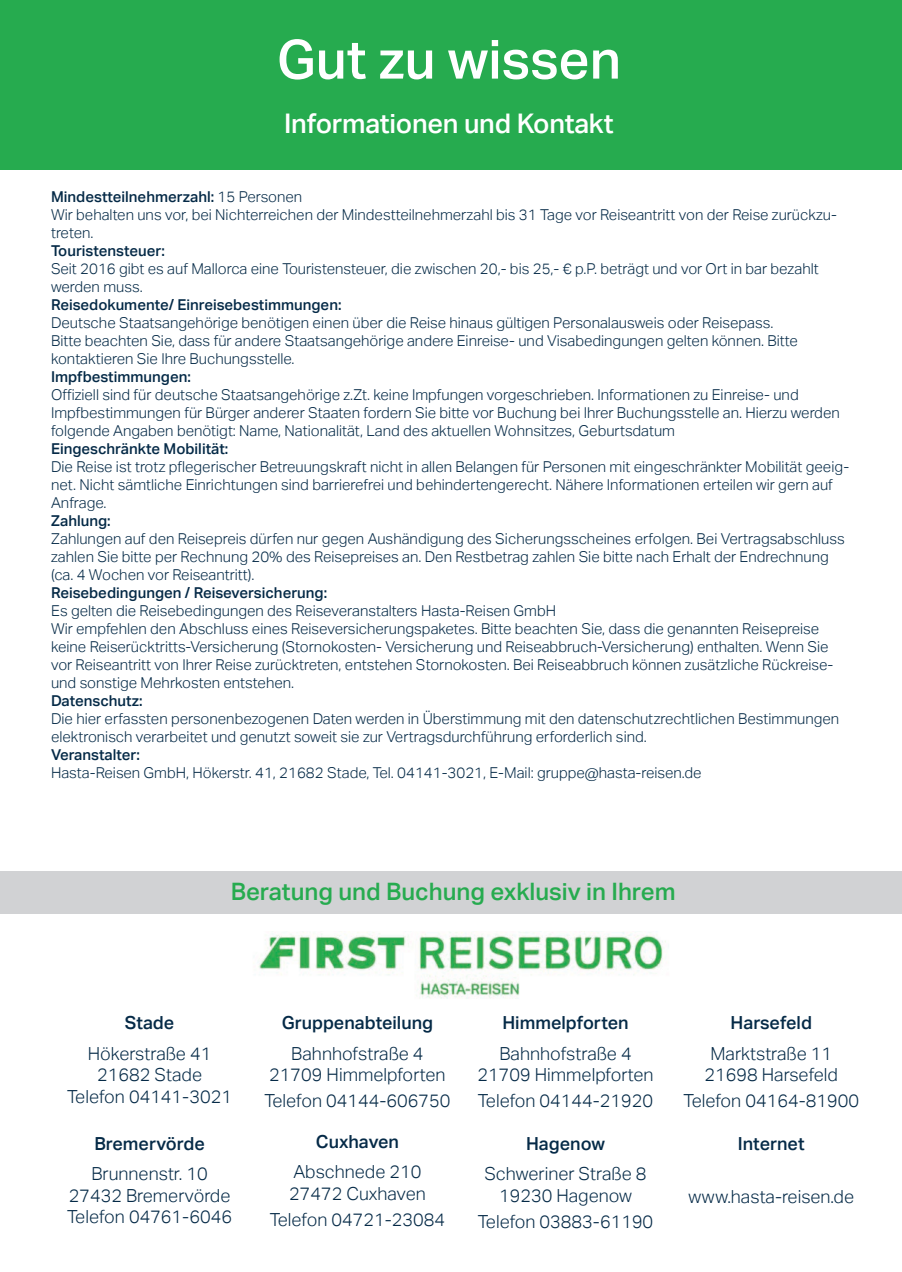
<style>
.page{position:relative;width:902px;height:1272px;background:#fff}
.page>*{position:absolute;margin:0;border:0;box-sizing:border-box;transform-origin:0 0}
.t1{font:500 54px "Aktiv Grotesk";color:#fff}
.t2{font:500 27px "Aktiv Grotesk";letter-spacing:-.01em;color:#fff}
.t3{font:500 24px "Aktiv Grotesk";color:#26ab4f}
.t4{font:300 18px/21.6px "Aktiv Grotesk";color:#052a47;text-align:center}
.t5{font:500 18px "Aktiv Grotesk";color:#052a47}
.t6{font:300 15px/18px "Aktiv Grotesk";color:#052a47}
.t7{font:500 15px "Aktiv Grotesk";color:#052a47}
.s1{font-weight:500}
</style>
<div class="page">
<div style="left:0;top:871px;width:901px;height:43px;background:#d1d2d4"></div>
<img style="left:258px;top:931px;width:408px;height:68px">
<div style="left:0;top:0;width:901px;height:169px;background:#26ab4f"></div>
<h1 class="t1" style="left:277px;top:28px;width:346px">Gut zu wissen</h1>
<h2 class="t2" style="left:284px;top:107px;width:331px">Informationen und Kontakt</h2>
<p class="t6" style="left:51px;top:188px;width:787px"><span class="s1">Mindestteilnehmerzahl:</span> 15 Personen<br>Wir behalten uns vor, bei Nichterreichen der Mindestteilnehmerzahl bis 31 Tage vor Reiseantritt von der Reise zurückzu&shy;treten.</p>
<p class="t7" style="left:51px;top:242px;width:115px">Touristensteuer:</p>
<p class="t6" style="left:51px;top:260px;width:769px">Seit 2016 gibt es auf Mallorca eine Touristensteuer, die zwischen 20,- bis 25,- € p.P. beträgt und vor Ort in bar bezahlt werden muss.</p>
<p class="t7" style="left:51px;top:296px;width:292px">Reisedokumente/ Einreisebestimmungen:</p>
<p class="t6" style="left:51px;top:314px;width:748px">Deutsche Staatsangehörige benötigen einen über die Reise hinaus gültigen Personalausweis oder Reisepass.<br>Bitte beachten Sie, dass für andere Staatsangehörige andere Einreise- und Visabedingungen gelten können. Bitte kontaktieren Sie Ihre Buchungsstelle.</p>
<p class="t7" style="left:51px;top:368px;width:141px">Impfbestimmungen:</p>
<p class="t6" style="left:51px;top:386px;width:790px">Offiziell sind für deutsche Staatsangehörige z.Zt. keine Impfungen vorgeschrieben. Informationen zu Einreise- und<br>Impfbestimmungen für Bürger anderer Staaten fordern Sie bitte vor Buchung bei Ihrer Buchungsstelle an. Hierzu werden folgende Angaben benötigt: Name, Nationalität, Land des aktuellen Wohnsitzes, Geburtsdatum</p>
<p class="t7" style="left:51px;top:440px;width:179px">Eingeschränkte Mobilität:</p>
<p class="t6" style="left:51px;top:458px;width:799px">Die Reise ist trotz pflegerischer Betreuungskraft nicht in allen Belangen für Personen mit eingeschränkter Mobilität geeig&shy;net. Nicht sämtliche Einrichtungen sind barrierefrei und behindertengerecht. Nähere Informationen erteilen wir gern auf<br>Anfrage.</p>
<p class="t7" style="left:51px;top:512px;width:61px">Zahlung:</p>
<p class="t6" style="left:51px;top:530px;width:795px">Zahlungen auf den Reisepreis dürfen nur gegen Aushändigung des Sicherungsscheines erfolgen. Bei Vertragsabschluss zahlen Sie bitte per Rechnung 20% des Reisepreises an. Den Restbetrag zahlen Sie bitte nach Erhalt der Endrechnung (ca. 4 Wochen vor Reiseantritt).</p>
<p class="t7" style="left:51px;top:584px;width:278px">Reisebedingungen / Reiseversicherung:</p>
<p class="t6" style="left:51px;top:602px;width:783px">Es gelten die Reisebedingungen des Reiseveranstalters Hasta-Reisen GmbH<br>Wir empfehlen den Abschluss eines Reiseversicherungspaketes. Bitte beachten Sie, dass die genannten Reisepreise keine Reiserücktritts-Versicherung (Stornokosten- Versicherung und Reiseabbruch-Versicherung) enthalten. Wenn Sie vor Reiseantritt von Ihrer Reise zurücktreten, entstehen Stornokosten. Bei Reiseabbruch können zusätzliche Rückreise&shy;und sonstige Mehrkosten entstehen.</p>
<p class="t7" style="left:51px;top:692px;width:93px">Datenschutz:</p>
<p class="t6" style="left:51px;top:710px;width:789px">Die hier erfassten personenbezogenen Daten werden in Überstimmung mit den datenschutzrechtlichen Bestimmungen elektronisch verarbeitet und genutzt soweit sie zur Vertragsdurchführung erforderlich sind.</p>
<p class="t7" style="left:51px;top:746px;width:90px">Veranstalter:</p>
<p class="t6" style="left:51px;top:764px;width:652px">Hasta-Reisen GmbH, Hökerstr. 41, 21682 Stade, Tel. 04141-3021, E-Mail: gruppe@hasta-reisen.de</p>
<h3 class="t3" style="left:231px;top:878px;width:446px">Beratung und Buchung exklusiv in Ihrem</h3>
<p class="t5" style="left:125px;top:1012px;width:51px">Stade</p>
<p class="t4" style="left:67px;top:1042px;width:166px">Hökerstraße 41<br>21682 Stade<br>Telefon 04141-3021</p>
<p class="t5" style="left:94px;top:1132px;width:112px">Bremervörde</p>
<p class="t4" style="left:67px;top:1162px;width:166px">Brunnenstr. 10<br>27432 Bremervörde<br>Telefon 04761-6046</p>
<p class="t5" style="left:282px;top:1012px;width:153px">Gruppenabteilung</p>
<p class="t4" style="left:269px;top:1042px;width:178px">Bahnhofstraße 4<br>21709 Himmelpforten</p>
<p class="t4" style="left:264px;top:1090px;width:188px">Telefon 04144-606750</p>
<p class="t5" style="left:316px;top:1131px;width:84px">Cuxhaven</p>
<p class="t4" style="left:289px;top:1161px;width:138px;text-align:left">Abschnede 210<br>27472 Cuxhaven</p>
<p class="t4" style="left:270px;top:1208px;width:177px">Telefon 04721-23084</p>
<p class="t5" style="left:502px;top:1012px;width:128px">Himmelpforten</p>
<p class="t4" style="left:477px;top:1042px;width:178px">Bahnhofstraße 4<br>21709 Himmelpforten</p>
<p class="t4" style="left:478px;top:1090px;width:177px">Telefon 04144-21920</p>
<p class="t5" style="left:526px;top:1132px;width:80px">Hagenow</p>
<p class="t4" style="left:484px;top:1162px;width:163px">Schweriner Straße 8<br>19230 Hagenow</p>
<p class="t4" style="left:478px;top:1210px;width:177px">Telefon 03883-61190</p>
<p class="t5" style="left:730px;top:1012px;width:83px">Harsefeld</p>
<p class="t4" style="left:704px;top:1042px;width:135px">Marktstraße 11<br>21698 Harsefeld</p>
<p class="t4" style="left:683px;top:1090px;width:177px">Telefon 04164-81900</p>
<p class="t5" style="left:737px;top:1132px;width:68px">Internet</p>
<p class="t4" style="left:688px;top:1186px;width:167px">www.hasta-reisen.de</p>
</div>
